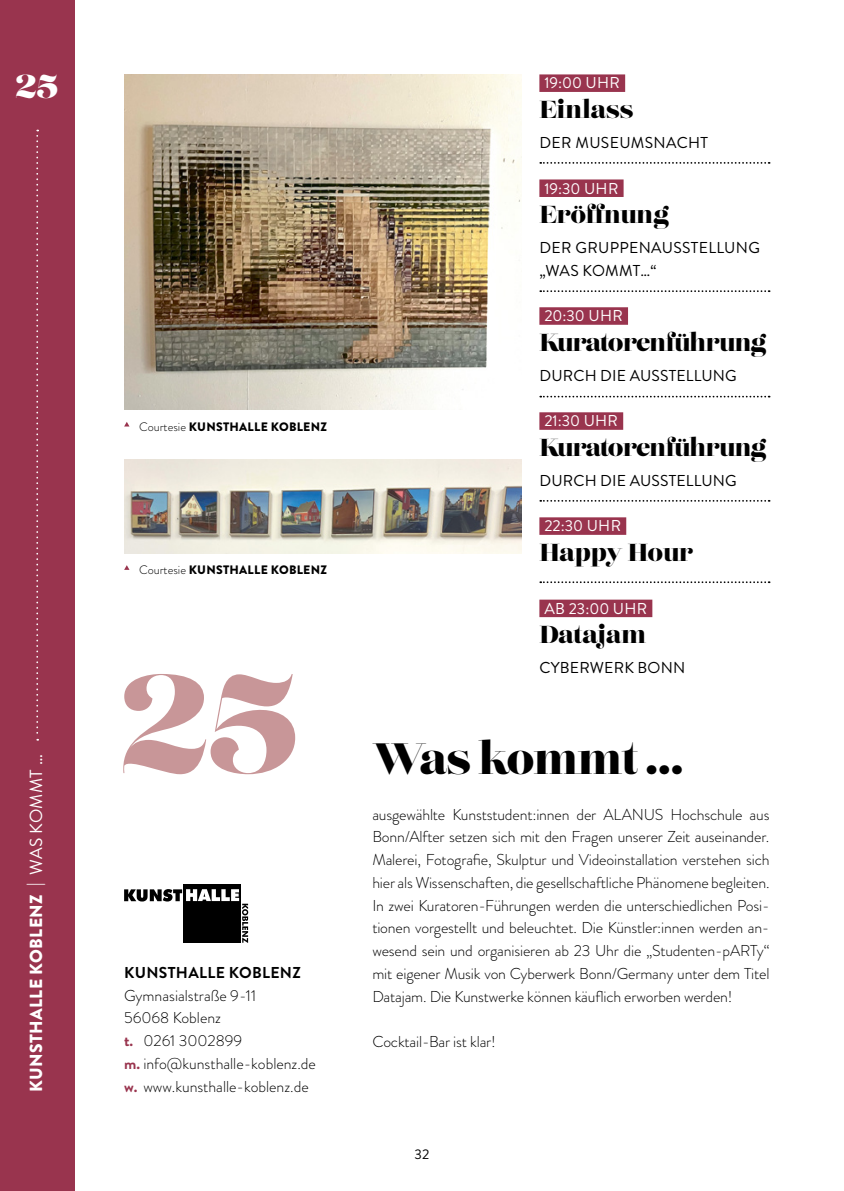
<style>
.page{position:relative;width:844px;height:1191px;background:#fff}
.page>*{position:absolute;margin:0;border:0;box-sizing:border-box;transform-origin:0 0}
.t1{font:140px "Lust Didone";color:#c89698}
.t2{font:43.75px "Lust Didone";letter-spacing:-.015em;color:#000}
.t3{font:33.25px "Lust Didone";color:#fff}
.t4{font:24.5px "Lust Didone";letter-spacing:-.03em;color:#000}
.t5{font:24.5px "Lust Didone";color:#000}
.t6{font:24.5px "Lust Didone";letter-spacing:-.01em;color:#000}
.t7{font:24.5px "Lust Didone";letter-spacing:-.005em;color:#000}
.t8{font:900 17.5px "Brandon Grotesque";letter-spacing:.02em;color:#fff}
.t9{font:300 15.75px/22.8px "Brandon Grotesque";letter-spacing:-.005em;color:#000;text-align:justify}
.t10{font:15.75px/22.8px "Brandon Grotesque";letter-spacing:.01em;color:#000}
.t11{font:15.75px "Brandon Grotesque";letter-spacing:.02em;color:#fff}
.t12{font:700 15.75px "Brandon Grotesque";letter-spacing:.02em;color:#000}
.t13{font:14px "Brandon Grotesque";color:#000}
.t14{font:900 12.25px "Brandon Grotesque";letter-spacing:.02em;color:#000}
.s1{font-weight:400}
.s2{font-weight:300}
.s3{font-weight:700;color:#99344e}
</style>
<div class="page">
<div style="left:0;top:0;width:74px;height:1191px;background:#99344e"></div>
<svg style="left:36px;top:130px;width:2px;height:610px"></svg>
<div style="left:539px;top:74px;width:86px;height:18px;background:#99344e"></div>
<div style="left:539px;top:179px;width:84px;height:18px;background:#99344e"></div>
<div style="left:539px;top:307px;width:89px;height:18px;background:#99344e"></div>
<div style="left:539px;top:412px;width:84px;height:18px;background:#99344e"></div>
<div style="left:539px;top:517px;width:87px;height:18px;background:#99344e"></div>
<div style="left:539px;top:599px;width:113px;height:18px;background:#99344e"></div>
<div style="left:183px;top:884px;width:58px;height:59px;background:#000"></div>
<svg style="left:124px;top:889px;width:124px;height:54px"></svg>
<svg style="left:540px;top:162px;width:229px;height:2px"></svg>
<svg style="left:540px;top:290px;width:229px;height:2px"></svg>
<svg style="left:540px;top:500px;width:229px;height:2px"></svg>
<svg style="left:540px;top:581px;width:229px;height:2px"></svg>
<img style="left:124px;top:74px;width:397px;height:335px">
<img style="left:124px;top:459px;width:397px;height:94px">
<svg style="left:540px;top:396px;width:229px;height:1px"></svg>
<svg style="left:124px;top:422px;width:5px;height:4px"></svg>
<svg style="left:124px;top:565px;width:5px;height:5px"></svg>
<h3 class="t3" style="left:16px;top:65px;width:44px">25</h3>
<p class="t8" style="left:24px;top:1091px;width:339px;rotate:-90deg">KUNSTHALLE KOBLENZ <span class="s1">| WAS KOMMT …</span></p>
<p class="t14" style="left:139px;top:418px;width:189px"><span class="s2">Courtesie</span> KUNSTHALLE KOBLENZ</p>
<p class="t14" style="left:139px;top:561px;width:189px"><span class="s2">Courtesie</span> KUNSTHALLE KOBLENZ</p>
<h1 class="t1" style="left:121px;top:635px;width:181px">25</h1>
<p class="t12" style="left:124px;top:961px;width:178px">KUNSTHALLE KOBLENZ</p>
<p class="t9" style="left:124px;top:984px;width:193px;text-align:left">Gymnasialstraße 9-11<br>56068 Koblenz<br><span class="s3">t.</span> 0261 3002899<br><span class="s3">m.</span> info@kunsthalle-koblenz.de <span class="s3">w.</span> www.kunsthalle-koblenz.de</p>
<p class="t11" style="left:544px;top:72px;width:77px">19:00 UHR</p>
<h3 class="t5" style="left:539px;top:94px;width:95px">Einlass</h3>
<p class="t10" style="left:539px;top:131px;width:170px">DER MUSEUMSNACHT</p>
<p class="t11" style="left:544px;top:177px;width:76px">19:30 UHR</p>
<h3 class="t5" style="left:539px;top:199px;width:131px">Eröffnung</h3>
<p class="t10" style="left:539px;top:236px;width:222px">DER GRUPPENAUSSTELLUNG „WAS KOMMT…“</p>
<p class="t11" style="left:544px;top:305px;width:80px">20:30 UHR</p>
<h3 class="t4" style="left:539px;top:327px;width:229px">Kuratorenführung</h3>
<p class="t10" style="left:539px;top:364px;width:199px">DURCH DIE AUSSTELLUNG</p>
<p class="t11" style="left:544px;top:410px;width:75px">21:30 UHR</p>
<h3 class="t4" style="left:539px;top:432px;width:229px">Kuratorenführung</h3>
<p class="t10" style="left:539px;top:469px;width:199px">DURCH DIE AUSSTELLUNG</p>
<p class="t11" style="left:544px;top:515px;width:78px">22:30 UHR</p>
<h3 class="t6" style="left:539px;top:537px;width:156px">Happy Hour</h3>
<p class="t11" style="left:544px;top:597px;width:104px">AB 23:00 UHR</p>
<h3 class="t7" style="left:539px;top:619px;width:108px">Datajam</h3>
<p class="t10" style="left:539px;top:656px;width:147px">CYBERWERK BONN</p>
<h2 class="t2" style="left:372px;top:731px;width:313px">Was kommt …</h2>
<p class="t9" style="left:372px;top:803px;width:398px">ausgewählte Kunststudent:innen der ALANUS Hochschule aus Bonn/Alfter setzen sich mit den Fragen unserer Zeit auseinander.<br>Malerei, Fotografie, Skulptur und Videoinstallation verstehen sich hier als Wissenschaften, die gesellschaftliche Phänomene begleiten.<br>In zwei Kuratoren-Führungen werden die unterschiedlichen Posi&shy;tionen vorgestellt und beleuchtet. Die Künstler:innen werden an&shy;wesend sein und organisieren ab 23 Uhr die „Studenten-pARTy“ mit eigener Musik von Cyberwerk Bonn/Germany unter dem Titel Datajam. Die Kunstwerke können käuflich erworben werden!</p>
<p class="t9" style="left:372px;top:1030px;width:125px">Cocktail-Bar ist klar!</p>
<p class="t13" style="left:414px;top:1144px;width:16px">32</p>
</div>
